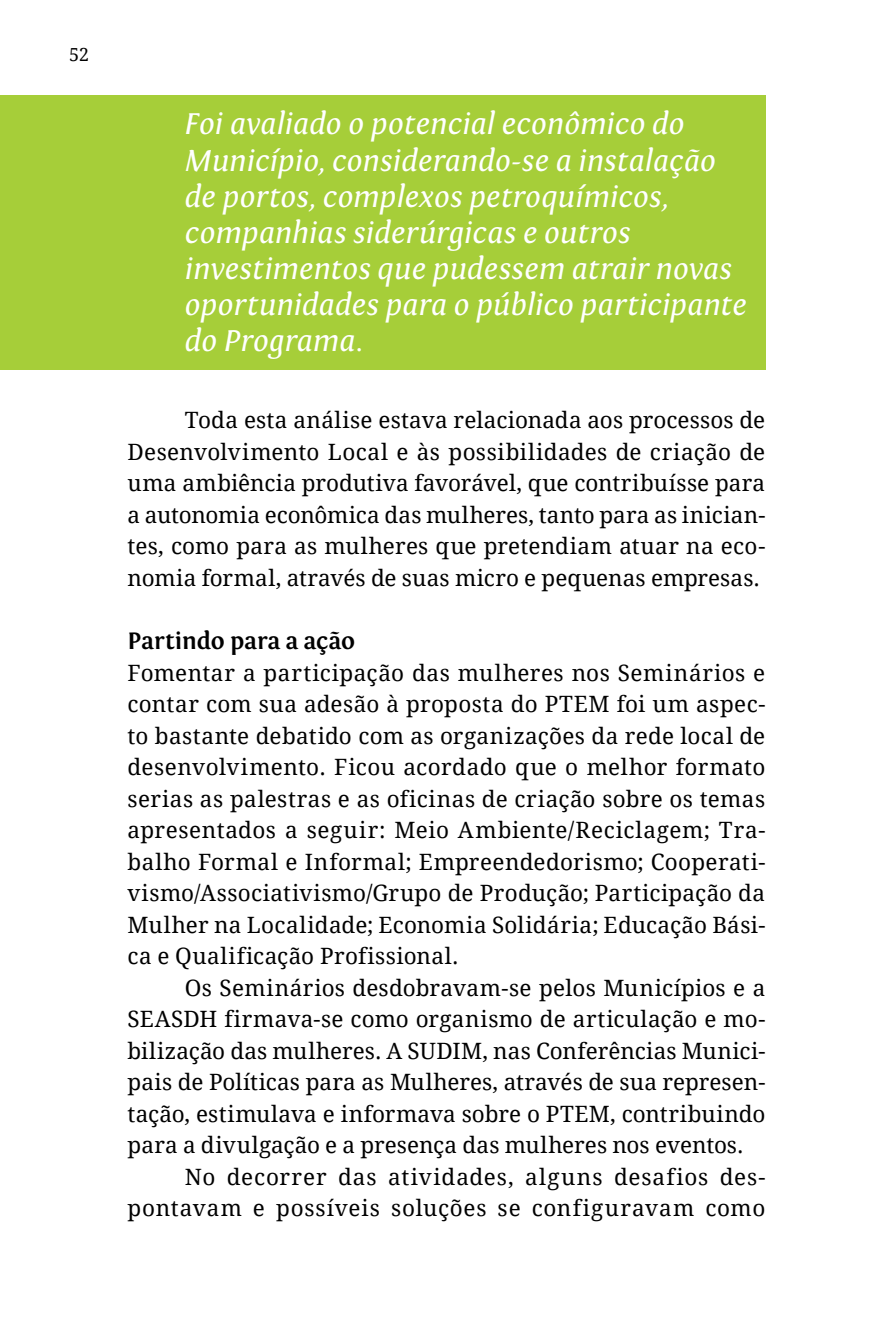
<style>
.page{position:relative;width:893px;height:1340px;background:#fff}
.page>*{position:absolute;margin:0;border:0;box-sizing:border-box;transform-origin:0 0}
.t1{font:italic 31.5px/36px "Fontin";letter-spacing:.005em;color:#fff}
.t2{font:700 24.75px "Fontin";letter-spacing:-.005em;color:#000}
.t3{font:22.5px/31.5px "Droid Serif";letter-spacing:.01em;color:#000;text-align:justify}
.t4{font:22.5px "Droid Serif";letter-spacing:.04em;color:#000}
.t5{font:18px "Droid Serif";color:#000}
</style>
<div class="page">
<div style="left:0;top:96px;width:765px;height:274px;background:#a6ce39"></div>
<p class="t5" style="left:69px;top:43px;width:22px">52</p>
<p class="t1" style="left:185px;top:106px;width:563px">Foi avaliado o potencial econômico do Município, considerando-se a instalação de portos, complexos petroquímicos, companhias siderúrgicas e outros investimentos que pudessem atrair novas oportunidades para o público participante do Programa.</p>
<p class="t3" style="left:128px;top:405px;width:639px;text-indent:57px">Toda esta análise estava relacionada aos processos de Desenvolvimento Local e às possibilidades de criação de uma ambiência produtiva favorável, que contribuísse para a autonomia econômica das mulheres, tanto para as inician&shy;tes, como para as mulheres que pretendiam atuar na eco&shy;nomia formal, através de suas micro e pequenas empresas.</p>
<p class="t2" style="left:128px;top:627px;width:229px">Partindo para a ação</p>
<p class="t3" style="left:128px;top:657px;width:639px">Fomentar a participação das mulheres nos Seminários e contar com sua adesão à proposta do PTEM foi um aspec&shy;to bastante debatido com as organizações da rede local de desenvolvimento. Ficou acordado que o melhor formato serias as palestras e as oficinas de criação sobre os temas apresentados a seguir: Meio Ambiente/Reciclagem; Tra&shy;balho Formal e Informal; Empreendedorismo; Cooperati&shy;vismo/Associativismo/Grupo de Produção; Participação da Mulher na Localidade; Economia Solidária; Educação Bási&shy;ca e Qualificação Profissional.</p>
<p class="t3" style="left:185px;top:972px;width:582px">Os Seminários desdobravam-se pelos Municípios e a</p>
<p class="t3" style="left:128px;top:1003px;width:639px">SEASDH firmava-se como organismo de articulação e mo-</p>
<p class="t3" style="left:128px;top:1035px;width:639px">bilização das mulheres. A SUDIM, nas Conferências Munici-</p>
<p class="t3" style="left:128px;top:1066px;width:639px">pais de Políticas para as Mulheres, através de sua represen-</p>
<p class="t3" style="left:128px;top:1098px;width:639px">tação, estimulava e informava sobre o PTEM, contribuindo</p>
<p class="t3" style="left:128px;top:1129px;width:617px">para a divulgação e a presença das mulheres nos eventos.</p>
<p class="t4" style="left:185px;top:1162px;width:582px">No decorrer das atividades, alguns desafios des-</p>
<p class="t4" style="left:128px;top:1194px;width:639px">pontavam e possíveis soluções se configuravam como</p>
</div>
